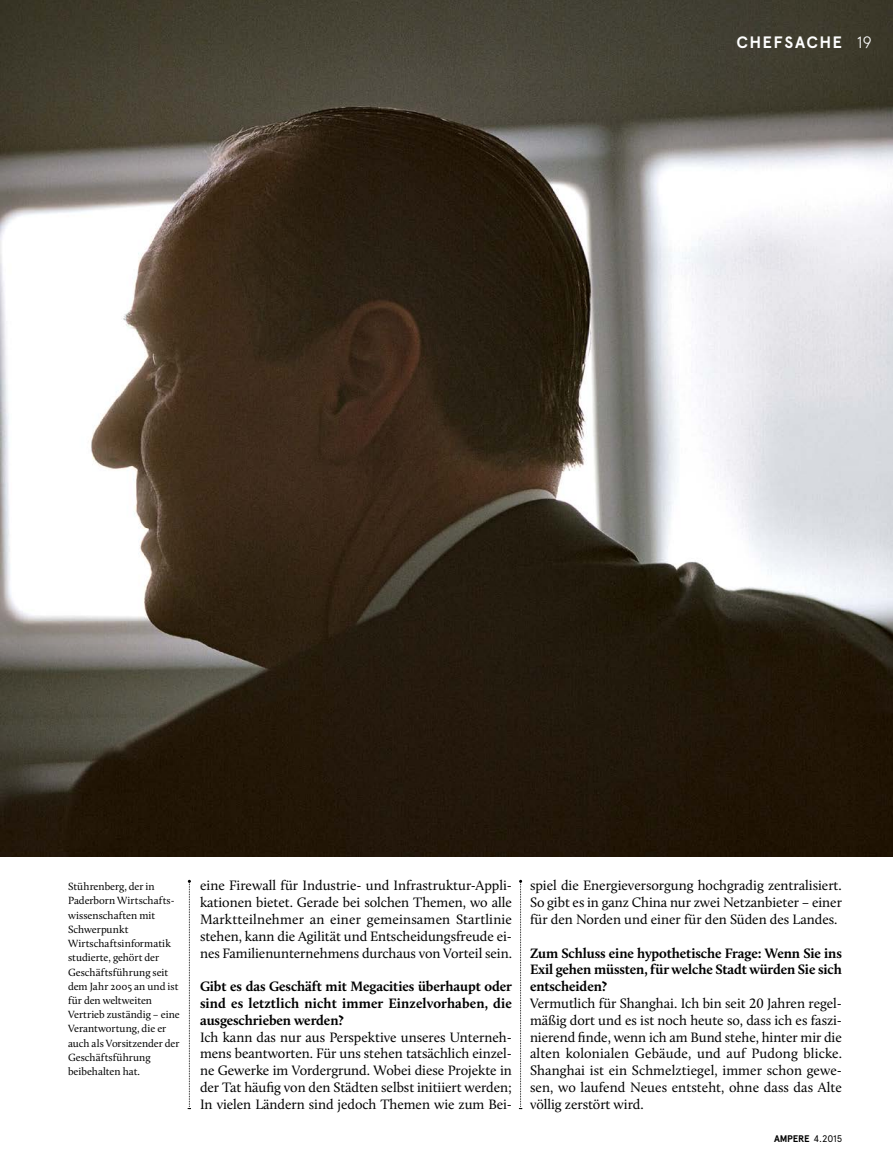
<style>
.page{position:relative;width:893px;height:1170px;background:#fff}
.page>*{position:absolute;margin:0;border:0;box-sizing:border-box;transform-origin:0 0}
.t1{font:700 16.5px "Apercu";letter-spacing:.09em;color:#fff}
.t2{font:14.1px/16.8px "Calluna";letter-spacing:-.005em;color:#000;text-align:justify}
.t3{font:700 14.1px/16.8px "Calluna";letter-spacing:-.01em;color:#000;text-align:justify}
.t4{font:10.8px/14.2px "Calluna";color:#000}
.t5{font:700 9.6px "Apercu";letter-spacing:-.025em;color:#000}
.s1{font-weight:300}
.s2{font-weight:400}
</style>
<div class="page">
<img style="left:0;top:0;width:893px;height:856px">
<svg style="left:519px;top:879px;width:3px;height:230px"></svg>
<svg style="left:188px;top:879px;width:3px;height:230px"></svg>
<p class="t1" style="left:736px;top:32px;width:137px">CHEFSACHE <span class="s1">19</span></p>
<p class="t4" style="left:68px;top:879px;width:113px">Stührenberg, der in<br>Paderborn Wirtschafts&shy;wissenschaften mit<br>Schwerpunkt<br>Wirtschaftsinformatik studierte, gehört der<br>Geschäftsführung seit dem Jahr 2005 an und ist für den weltweiten<br>Vertrieb zuständig – eine<br>Verantwortung, die er auch als Vorsitzender der<br>Geschäftsführung beibehalten hat.</p>
<p class="t2" style="left:200px;top:876px;width:314px">eine Firewall für Industrie- und Infrastruktur-Appli&shy;kationen bietet. Gerade bei solchen Themen, wo alle Marktteilnehmer an einer gemeinsamen Startlinie stehen, kann die Agilität und Entscheidungsfreude ei&shy;nes Familienunternehmens durchaus von Vorteil sein.</p>
<p class="t3" style="left:200px;top:977px;width:313px">Gibt es das Geschäft mit Megacities überhaupt oder sind es letztlich nicht immer Einzelvorhaben, die ausgeschrieben werden?</p>
<p class="t2" style="left:200px;top:1028px;width:313px">Ich kann das nur aus Perspektive unseres Unterneh&shy;mens beantworten. Für uns stehen tatsächlich einzel&shy;ne Gewerke im Vordergrund. Wobei diese Projekte in der Tat häufig von den Städten selbst initiiert werden; In vielen Ländern sind jedoch Themen wie zum Bei-</p>
<p class="t2" style="left:530px;top:876px;width:313px">spiel die Energieversorgung hochgradig zentralisiert.<br>So gibt es in ganz China nur zwei Netzanbieter – einer für den Norden und einer für den Süden des Landes.</p>
<p class="t3" style="left:530px;top:944px;width:313px">Zum Schluss eine hypothetische Frage: Wenn Sie ins Exil gehen müssten, für welche Stadt würden Sie sich entscheiden?</p>
<p class="t2" style="left:530px;top:994px;width:313px">Vermutlich für Shanghai. Ich bin seit 20 Jahren regel&shy;mäßig dort und es ist noch heute so, dass ich es faszi&shy;nierend finde, wenn ich am Bund stehe, hinter mir die alten kolonialen Gebäude, und auf Pudong blicke.<br>Shanghai ist ein Schmelztiegel, immer schon gewe&shy;sen, wo laufend Neues entsteht, ohne dass das Alte völlig zerstört wird.</p>
<p class="t5" style="left:774px;top:1133px;width:70px">AMPERE <span class="s2">4.2015</span></p>
</div>
